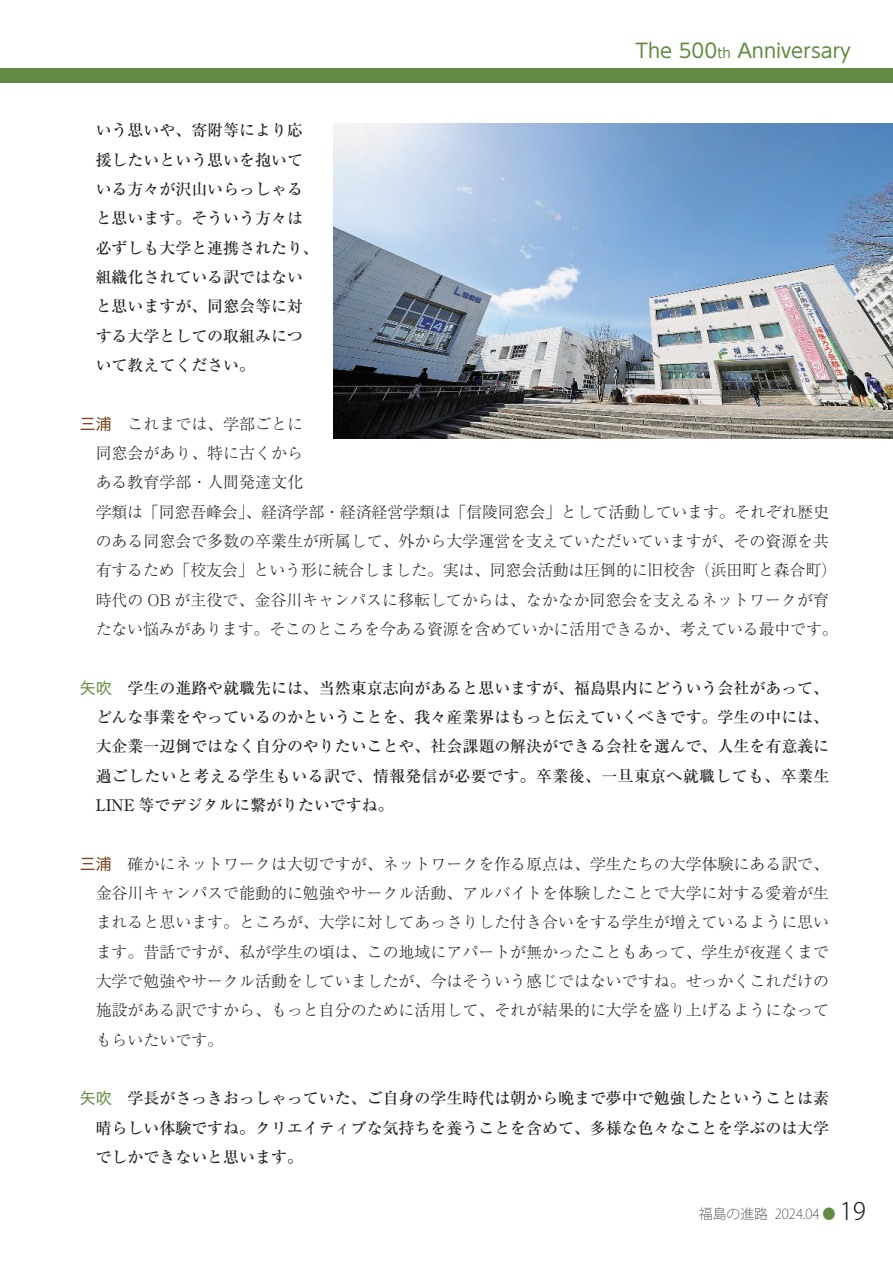
<style>
.page{position:relative;width:893px;height:1263px;background:#fff}
.page>*{position:absolute;margin:0;border:0;box-sizing:border-box;transform-origin:0 0}
.t1{font:19.5px "UD Shin Go Pro";color:#638a42}
.t2{font:300 15.9px/29.2px "Ryumin Pr 6";color:#231f20}
.t3{font:500 15.9px/29.2px "Ryumin Pr 6";color:#231f20;text-align:justify}
.t4{font:200 13.8px "Koz Go Pro";color:#231f20}
.s1{font-size:13.5px}
.s2{font-family:"Hira Kaku Std W4";font-weight:400;color:#7a4220}
.s3{font-family:"Hira Kaku Std W4";font-weight:400;color:#638a42}
.s4{color:#638a42}
.s5{font-weight:300;font-size:23.85px}
</style>
<div class="page">
<div style="left:0;top:68px;width:893px;height:15px;background:#638a42"></div>
<img style="left:333px;top:123px;width:560px;height:316px">
<p class="t3" style="left:96px;top:115px;width:225px;text-align:left">いう思いや、寄附等により応援したいという思いを抱いている方々が沢山いらっしゃると思います。そういう方々は必ずしも大学と連携されたり、組織化されている訳ではないと思いますが、同窓会等に対する大学としての取組みについて教えてください。</p>
<p class="t1" style="left:635px;top:35px;width:217px">The 500<span class="s1">th</span> Anniversary</p>
<p class="t2" style="left:96px;top:408px;width:744px;text-indent:-16px"><span class="s2">三浦　</span>これまでは、学部ごとに<br>同窓会があり、特に古くから<br>ある教育学部・人間発達文化<br>学類は「同窓吾峰会」、経済学部・経済経営学類は「信陵同窓会」として活動しています。それぞれ歴史のある同窓会で多数の卒業生が所属して、外から大学運営を支えていただいていますが、その資源を共有するため「校友会」という形に統合しました。実は、同窓会活動は圧倒的に旧校舎（浜田町と森合町）時代の OB が主役で、金谷川キャンパスに移転してからは、なかなか同窓会を支えるネットワークが育たない悩みがあります。そこのところを今ある資源を含めていかに活用できるか、考えている最中です。</p>
<p class="t3" style="left:96px;top:672px;width:735px;text-indent:-16px"><span class="s3">矢吹　</span>学生の進路や就職先には、当然東京志向があると思いますが、福島県内にどういう会社があって、どんな事業をやっているのかということを、我々産業界はもっと伝えていくべきです。学生の中には、大企業一辺倒ではなく自分のやりたいことや、社会課題の解決ができる会社を選んで、人生を有意義に過ごしたいと考える学生もいる訳で、情報発信が必要です。卒業後、一旦東京へ就職しても、卒業生LINE 等でデジタルに繋がりたいですね。</p>
<p class="t2" style="left:96px;top:848px;width:735px;text-align:justify;text-indent:-16px"><span class="s2">三浦　</span>確かにネットワークは大切ですが、ネットワークを作る原点は、学生たちの大学体験にある訳で、金谷川キャンパスで能動的に勉強やサークル活動、アルバイトを体験したことで大学に対する愛着が生まれると思います。ところが、大学に対してあっさりした付き合いをする学生が増えているように思います。昔話ですが、私が学生の頃は、この地域にアパートが無かったこともあって、学生が夜遅くまで大学で勉強やサークル活動をしていましたが、今はそういう感じではないですね。せっかくこれだけの施設がある訳ですから、もっと自分のために活用して、それが結果的に大学を盛り上げるようになってもらいたいです。</p>
<p class="t3" style="left:96px;top:1083px;width:735px;text-indent:-16px"><span class="s3">矢吹　</span>学長がさっきおっしゃっていた、ご自身の学生時代は朝から晩まで夢中で勉強したということは素晴らしい体験ですね。クリエイティブな気持ちを養うことを含めて、多様な色々なことを学ぶのは大学でしかできないと思います。</p>
<p class="t4" style="left:699px;top:1205px;width:168px">福島の進路 2024.04 <span class="s4">●</span> <span class="s5">19</span></p>
</div>
